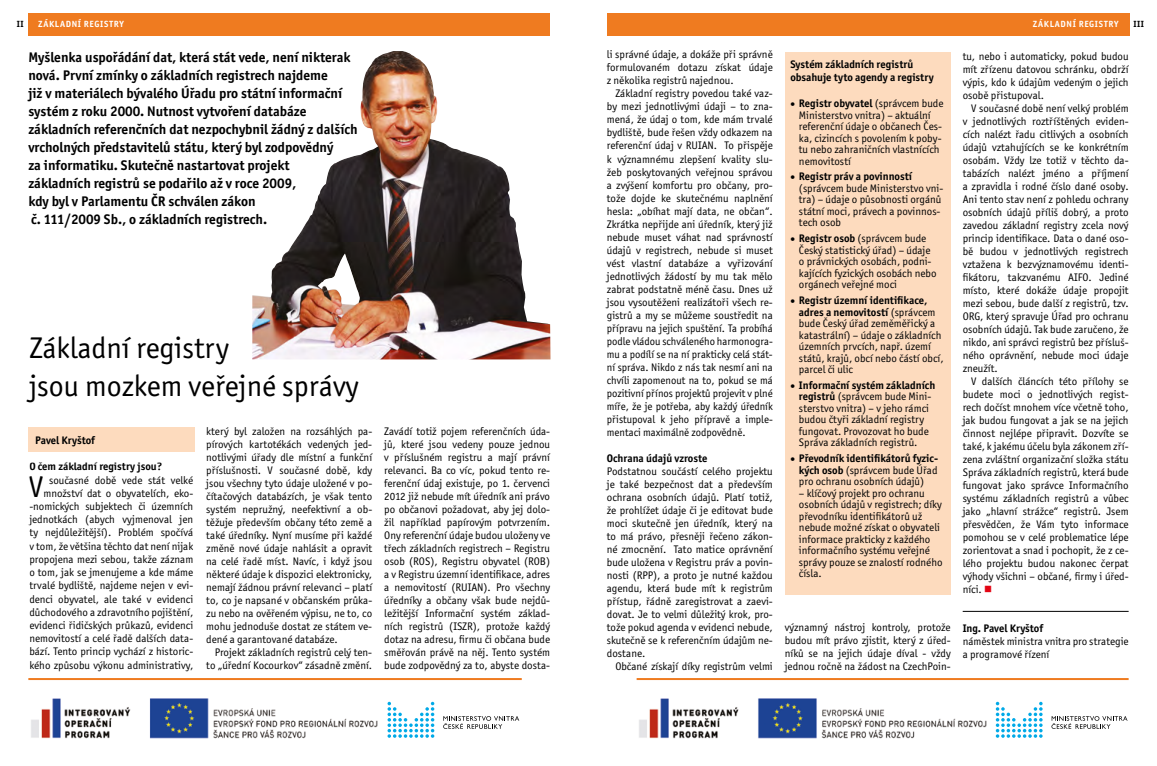
<style>
.page{position:relative;width:1157px;height:766px;background:#fff}
.page>*{position:absolute;margin:0;border:0;box-sizing:border-box;transform-origin:0 0}
.t1{font:30px "Officina Sans Itc TOT";color:#000}
.t2{font:700 14px/18px "Officina Sans Itc TOT";color:#000}
.t3{font:11px/13px "Officina Sans Itc TOT";color:#000;text-align:justify}
.t4{font:700 11px/13.2px "Officina Sans Itc TOT";color:#000}
.t5{font:700 9px "Officina Sans Itc TOT";letter-spacing:.09em;color:#fff}
.t6{font:700 9px "Officina Sans Itc TOT";color:#000}
.s1{font-weight:700}
.s2{color:#e30413}
</style>
<div class="page">
<img style="left:252px;top:51px;width:298px;height:308px">
<div style="left:784px;top:52px;width:166px;height:542px;background:#fddbbe"></div>
<img style="left:639px;top:698px;width:348px;height:40px">
<svg style="left:1051px;top:716px;width:76px;height:12px"></svg>
<svg style="left:995px;top:701px;width:47px;height:36px"></svg>
<img style="left:31px;top:698px;width:347px;height:40px">
<svg style="left:443px;top:716px;width:76px;height:12px"></svg>
<svg style="left:387px;top:701px;width:47px;height:36px"></svg>
<hr style="left:636px;top:677px;width:492px;height:2px;background:#ef7b20">
<hr style="left:28px;top:677px;width:494px;height:2px;background:#ef7b20">
<hr style="left:962px;top:611px;width:166px;height:1px;background:#000">
<div style="left:607px;top:13px;width:522px;height:22px;background:#ef7b20"></div>
<div style="left:28px;top:13px;width:522px;height:22px;background:#ef7b20"></div>
<div style="left:29px;top:427px;width:166px;height:24px;background:#fddbbe"></div>
<p class="t6" style="left:17px;top:18px;width:8px">II</p>
<p class="t5" style="left:38px;top:18px;width:87px">základ ní registry</p>
<p class="t5" style="left:1032px;top:19px;width:87px">základ ní registry</p>
<p class="t6" style="left:1133px;top:19px;width:12px">III</p>
<p class="t3" style="left:607px;top:48px;width:167px">li správné údaje, a dokáže při správně formulovaném dotazu získat údaje z několika registrů najednou.</p>
<p class="t3" style="left:607px;top:87px;width:167px;text-indent:9px">Základní registry povedou také vaz&shy;by mezi jednotlivými údaji – to zna&shy;mená, že údaj o tom, kde mám trvalé bydliště, bude řešen vždy odkazem na referenční údaj v RUIAN. To přispěje k významnému zlepšení kvality slu&shy;žeb poskytovaných veřejnou správou a zvýšení komfortu pro občany, pro&shy;tože dojde ke skutečnému naplnění hesla: „obíhat mají data, ne občan“.<br>Zkrátka nepřijde ani úředník, který již nebude muset váhat nad správností údajů v registrech, nebude si muset vést vlastní databáze a vyřizování jednotlivých žádostí by mu tak mělo zabrat podstatně méně času. Dnes už jsou vysoutěženi realizátoři všech re&shy;gistrů a my se můžeme soustředit na přípravu na jejich spuštění. Ta probíhá podle vládou schváleného harmonogra&shy;mu a podílí se na ní prakticky celá stát&shy;ní správa. Nikdo z nás tak nesmí ani na chvíli zapomenout na to, pokud se má pozitivní přínos projektů projevit v plné míře, že je potřeba, aby každý úředník přistupoval k jeho přípravě a imple&shy;mentaci maximálně zodpovědně.</p>
<p class="t4" style="left:607px;top:451px;width:102px">Ochrana údajů vzroste</p>
<p class="t3" style="left:607px;top:464px;width:167px">Podstatnou součástí celého projektu je také bezpečnost dat a především ochrana osobních údajů. Platí totiž, že prohlížet údaje či je editovat bude moci skutečně jen úředník, který na to má právo, přesněji řečeno zákon&shy;né zmocnění. Tato matice oprávnění bude uložena v Registru práv a povin&shy;nosti (RPP), a proto je nutné každou agendu, která bude mít k registrům přístup, řádně zaregistrovat a zaevi&shy;dovat. Je to velmi důležitý krok, pro&shy;tože pokud agenda v evidenci nebude, skutečně se k referenčním údajům ne&shy;dostane.</p>
<p class="t3" style="left:615px;top:659px;width:159px">Občané získají díky registrům velmi</p>
<p class="t2" style="left:28px;top:48px;width:331px">Myšlenka uspořádání dat, která stát vede, není nikterak nová. První zmínky o základních registrech najdeme<br>již v materiálech bývalého Úřadu pro státní informační systém z roku 2000. Nutnost vytvoření databáze základních referenčních dat nezpochybnil žádný z dalších vrcholných představitelů státu, který byl zodpovědný<br>za informatiku. Skutečně nastartovat projekt<br>základních registrů se podařilo až v roce 2009,<br>kdy byl v Parlamentu ČR schválen zákon<br>č. 111/2009 Sb., o základních registrech.</p>
<p class="t3" style="left:962px;top:50px;width:167px">tu, nebo i automaticky, pokud budou mít zřízenu datovou schránku, obdrží výpis, kdo k údajům vedeným o jejich osobě přistupoval.</p>
<p class="t4" style="left:790px;top:58px;width:145px">Systém základních registrů obsahuje tyto agendy a registry</p>
<p class="t3" style="left:799px;top:98px;width:146px;line-height:11.5px;text-align:left;text-indent:-9px">• <span class="s1">Registr obyvatel</span> (správcem bude<br>Ministerstvo vnitra) – aktuální referenční údaje o občanech Čes&shy;ka, cizincích s povolením k poby&shy;tu nebo zahraničních vlastnících nemovitostí</p>
<p class="t3" style="left:799px;top:171px;width:146px;line-height:11.5px;text-align:left;text-indent:-9px">• <span class="s1">Registr práv a povinností </span>(správcem bude Ministerstvo vni&shy;tra) – údaje o působnosti orgánů státní moci, právech a povinnos&shy;tech osob</p>
<p class="t3" style="left:799px;top:233px;width:139px;line-height:11.5px;text-align:left;text-indent:-9px">• <span class="s1">Registr osob</span> (správcem bude<br>Český statistický úřad) – údaje o právnických osobách, podni&shy;kajících fyzických osobách nebo orgánech veřejné moci</p>
<p class="t3" style="left:799px;top:294px;width:146px;line-height:11.5px;text-align:left;text-indent:-9px">• <span class="s1">Registr územní identifikace, adres a nemovitostí</span> (správcem bude Český úřad zeměměřický a katastrální) – údaje o základních územních prvcích, např. území států, krajů, obcí nebo částí obcí, parcel či ulic</p>
<p class="t3" style="left:799px;top:379px;width:138px;line-height:11.5px;text-align:left;text-indent:-9px">• <span class="s1">Informační systém základních registrů</span> (správcem bude Mini&shy;sterstvo vnitra) – v jeho rámci budou čtyři základní registry fungovat. Provozovat ho bude<br>Správa základních registrů.</p>
<p class="t3" style="left:799px;top:452px;width:141px;line-height:11.5px;text-indent:-9px">• <span class="s1">Převodník identifikátorů fyzic&shy;kých osob</span> (správcem bude Úřad pro ochranu osobních údajů)</p>
<p class="t3" style="left:799px;top:487px;width:145px;line-height:11.5px;text-align:left">– klíčový projekt pro ochranu osobních údajů v registrech; díky převodníku identifikátorů už nebude možné získat o obyvateli informace prakticky z každého informačního systému veřejné správy pouze se znalostí rodného čísla.</p>
<p class="t3" style="left:962px;top:102px;width:167px;text-indent:9px">V současné době není velký problém v jednotlivých roztříštěných eviden&shy;cích nalézt řadu citlivých a osobních údajů vztahujících se ke konkrétním osobám. Vždy lze totiž v těchto da&shy;tabázích nalézt jméno a příjmení a zpravidla i rodné číslo dané osoby.<br>Ani tento stav není z pohledu ochrany osobních údajů příliš dobrý, a proto zavedou základní registry zcela nový princip identifikace. Data o dané oso&shy;bě budou v jednotlivých registrech vztažena k bezvýznamovému identi&shy;fikátoru, takzvanému AIFO. Jediné místo, které dokáže údaje propojit mezi sebou, bude další z registrů, tzv.<br>ORG, který spravuje Úřad pro ochranu osobních údajů. Tak bude zaručeno, že nikdo, ani správci registrů bez přísluš&shy;ného oprávnění, nebude moci údaje zneužít.</p>
<p class="t3" style="left:962px;top:375px;width:167px;text-indent:9px">V dalších článcích této přílohy se budete moci o jednotlivých regist&shy;rech dočíst mnohem více včetně toho, jak budou fungovat a jak se na jejich činnost nejlépe připravit. Dozvíte se také, k jakému účelu byla zákonem zří&shy;zena zvláštní organizační složka státu Správa základních registrů, která bude fungovat jako správce Informačního systému základních registrů a vůbec jako „hlavní strážce“ registrů. Jsem přesvědčen, že Vám tyto informace pomohou se v celé problematice lépe zorientovat a snad i pochopit, že z ce&shy;lého projektu budou nakonec čerpat výhody všichni – občané, firmy i úřed&shy;níci. <span class="s2">■</span></p>
<p class="t4" style="left:962px;top:621px;width:82px">Ing. Pavel Kryštof</p>
<p class="t3" style="left:962px;top:635px;width:167px">náměstek ministra vnitra pro strategie a programové řízení</p>
<h1 class="t1" style="left:29px;top:330px;width:201px">Základní registry</h1>
<h1 class="t1" style="left:29px;top:368px;width:331px">jsou mozkem veřejné správy</h1>
<p class="t3" style="left:206px;top:424px;width:167px">který byl založen na rozsáhlých pa&shy;pírových kartotékách vedených jed&shy;notlivými úřady dle místní a funkční příslušnosti. V současné době, kdy jsou všechny tyto údaje uložené v po&shy;čítačových databázích, je však tento systém nepružný, neefektivní a ob&shy;těžuje především občany této země a také úředníky. Nyní musíme při každé změně nové údaje nahlásit a opravit na celé řadě míst. Navíc, i když jsou některé údaje k dispozici elektronicky, nemají žádnou právní relevanci – platí to, co je napsané v občanském průka&shy;zu nebo na ověřeném výpisu, ne to, co mohu jednoduše dostat ze státem ve&shy;dené a garantované databáze.</p>
<p class="t3" style="left:206px;top:645px;width:167px;text-align:right">Projekt základních registrů celý ten&shy;to „úřední Kocourkov“ zásadně změní.</p>
<p class="t3" style="left:384px;top:424px;width:167px">Zavádí totiž pojem referenčních úda&shy;jů, které jsou vedeny pouze jednou v příslušném registru a mají právní relevanci. Ba co víc, pokud tento re&shy;ferenční údaj existuje, po 1. červenci 2012 již nebude mít úředník ani právo po občanovi požadovat, aby jej dolo&shy;žil například papírovým potvrzením.<br>Ony referenční údaje budou uloženy ve třech základních registrech – Registru osob (ROS), Registru obyvatel (ROB) a v Registru územní identifikace, adres a nemovitostí (RUIAN). Pro všechny úředníky a občany však bude nejdů&shy;ležitější Informační systém základ&shy;ních registrů (ISZR), protože každý dotaz na adresu, firmu či občana bude směřován právě na něj. Tento systém bude zodpovědný za to, abyste dosta-</p>
<p class="t4" style="left:35px;top:433px;width:62px">Pavel Kryštof</p>
<p class="t4" style="left:29px;top:460px;width:134px">O čem základní registry jsou?</p>
<h1 class="t1" style="left:29px;top:469px;width:16px">V</h1>
<p class="t3" style="left:29px;top:473px;width:165px;text-align:right">současné době vede stát velké množství dat o obyvatelích, eko--nomických subjektech či územních jednotkách (abych vyjmenoval jen ty nejdůležitější). Problém spočívá v tom, že většina těchto dat není nijak propojena mezi sebou, takže záznam o tom, jak se jmenujeme a kde máme trvalé bydliště, najdeme nejen v evi&shy;denci obyvatel, ale také v evidenci důchodového a zdravotního pojištění, evidenci řidičských průkazů, evidenci nemovitostí a celé řadě dalších data&shy;bází. Tento princip vychází z historic&shy;kého způsobu výkonu administrativy,</p>
<p class="t3" style="left:784px;top:621px;width:167px">významný nástroj kontroly, protože budou mít právo zjistit, který z úřed&shy;níků se na jejich údaje díval - vždy jednou ročně na žádost na CzechPoin-</p>
</div>
